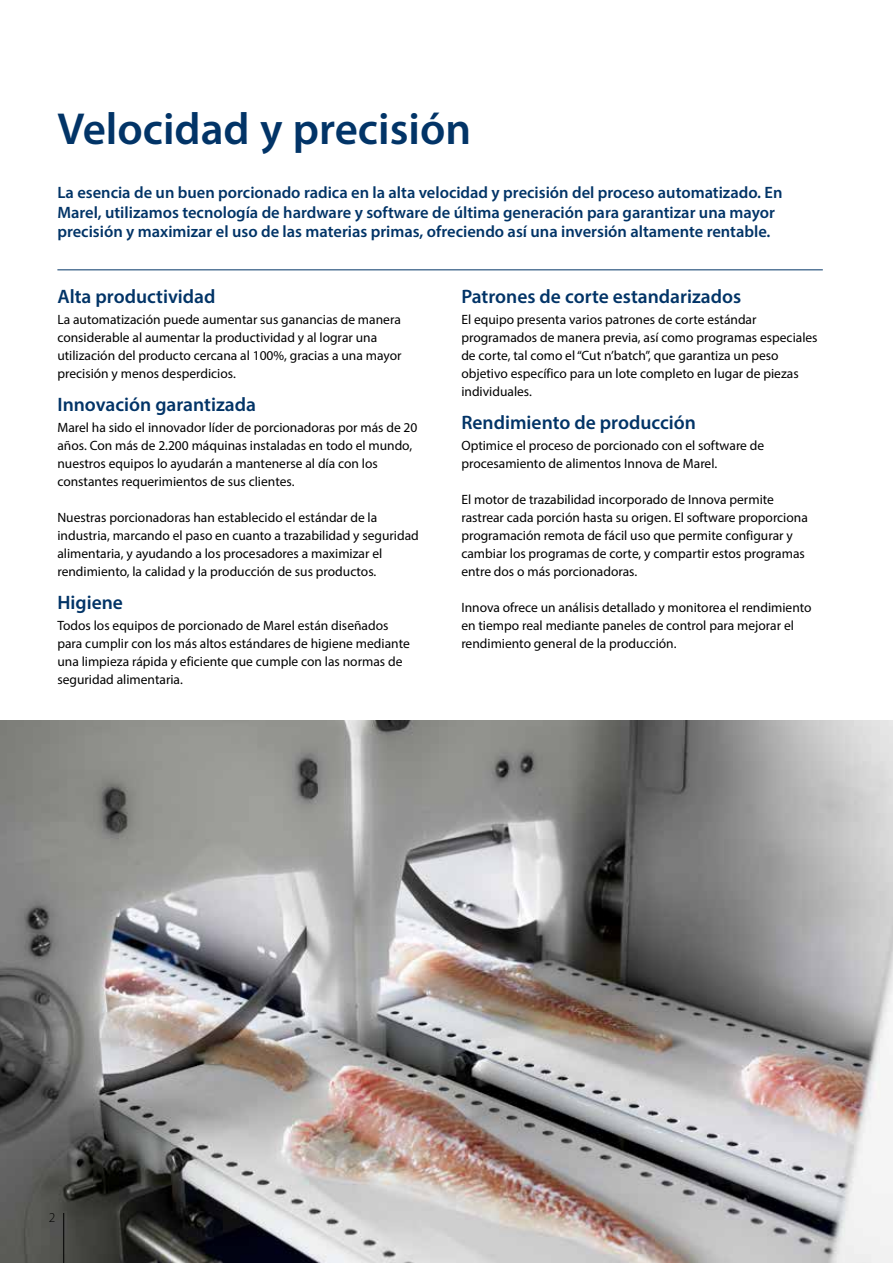
<style>
.page{position:relative;width:893px;height:1263px;background:#fff}
.page>*{position:absolute;margin:0;border:0;box-sizing:border-box;transform-origin:0 0}
.t1{font:600 45px "Myriad Pro";color:#023467}
.t2{font:600 19.5px "Myriad Pro";color:#023467}
.t3{font:600 16.5px/19.5px "Myriad Pro";color:#023467}
.t4{font:13.5px/18px "Myriad Pro";color:#000}
.t5{font:300 13.5px "Myriad Pro";color:#000}
</style>
<div class="page">
<img style="left:0;top:720px;width:893px;height:543px">
<hr style="left:63px;top:1213px;width:1px;height:50px;background:#000">
<hr style="left:57px;top:270px;width:766px;height:1px;background:#023467">
<h1 class="t1" style="left:57px;top:100px;width:415px">Velocidad y precisión</h1>
<p class="t3" style="left:57px;top:182px;width:726px">La esencia de un buen porcionado radica en la alta velocidad y precisión del proceso automatizado. En<br>Marel, utilizamos tecnología de hardware y software de última generación para garantizar una mayor precisión y maximizar el uso de las materias primas, ofreciendo así una inversión altamente rentable.</p>
<h2 class="t2" style="left:57px;top:284px;width:160px">Alta productividad</h2>
<p class="t4" style="left:57px;top:310px;width:346px">La automatización puede aumentar sus ganancias de manera considerable al aumentar la productividad y al lograr una utilización del producto cercana al 100%, gracias a una mayor precisión y menos desperdicios.</p>
<h2 class="t2" style="left:57px;top:392px;width:200px">Innovación garantizada</h2>
<p class="t4" style="left:57px;top:418px;width:362px">Marel ha sido el innovador líder de porcionadoras por más de 20 años. Con más de 2.200 máquinas instaladas en todo el mundo, nuestros equipos lo ayudarán a mantenerse al día con los constantes requerimientos de sus clientes.</p>
<p class="t4" style="left:57px;top:508px;width:363px">Nuestras porcionadoras han establecido el estándar de la industria, marcando el paso en cuanto a trazabilidad y seguridad alimentaria, y ayudando a los procesadores a maximizar el rendimiento, la calidad y la producción de sus productos.</p>
<h2 class="t2" style="left:57px;top:590px;width:67px">Higiene</h2>
<p class="t4" style="left:57px;top:616px;width:354px">Todos los equipos de porcionado de Marel están diseñados para cumplir con los más altos estándares de higiene mediante una limpieza rápida y eficiente que cumple con las normas de seguridad alimentaria.</p>
<h2 class="t2" style="left:461px;top:284px;width:281px">Patrones de corte estandarizados</h2>
<p class="t4" style="left:461px;top:310px;width:358px">El equipo presenta varios patrones de corte estándar programados de manera previa, así como programas especiales de corte, tal como el “Cut n’batch”, que garantiza un peso objetivo específico para un lote completo en lugar de piezas individuales.</p>
<h2 class="t2" style="left:461px;top:410px;width:236px">Rendimiento de producción</h2>
<p class="t4" style="left:461px;top:436px;width:304px">Optimice el proceso de porcionado con el software de procesamiento de alimentos Innova de Marel.</p>
<p class="t4" style="left:461px;top:490px;width:348px">El motor de trazabilidad incorporado de Innova permite rastrear cada porción hasta su origen. El software proporciona programación remota de fácil uso que permite configurar y cambiar los programas de corte, y compartir estos programas entre dos o más porcionadoras.</p>
<p class="t4" style="left:461px;top:598px;width:352px">Innova ofrece un análisis detallado y monitorea el rendimiento en tiempo real mediante paneles de control para mejorar el rendimiento general de la producción.</p>
<p class="t5" style="left:49px;top:1209px;width:8px">2</p>
</div>
